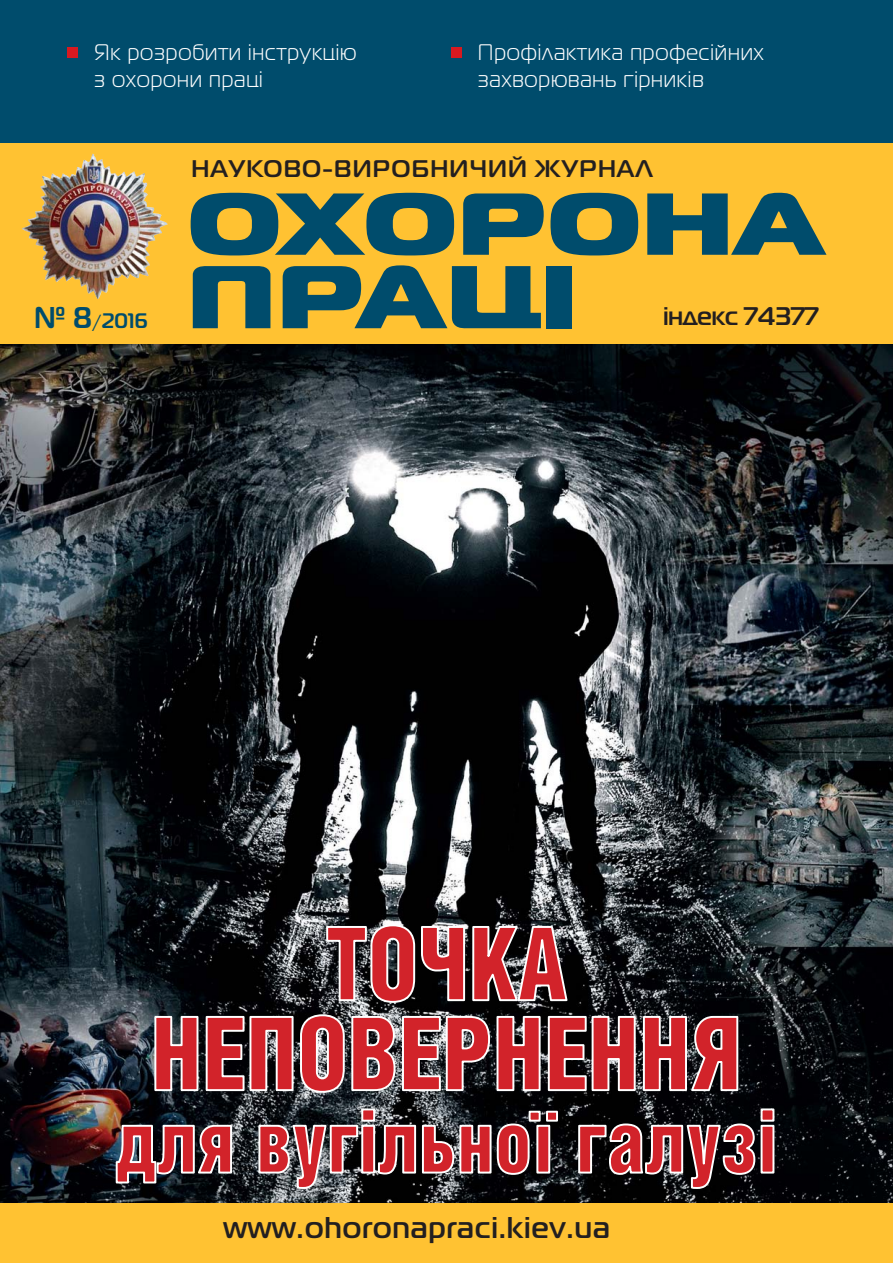
<style>
.page{position:relative;width:893px;height:1263px;background:#fff}
.page>*{position:absolute;margin:0;border:0;box-sizing:border-box;transform-origin:0 0}
.t1{font:88.8px "Magistral Black C";letter-spacing:.01em;color:#004c6c;scale:1.25 1}
.t2{font:87.6px "Magistral Black C";color:#004c6c;scale:1.3 1}
.t3{font:700 30px "Magistral C";letter-spacing:.04em;color:#231f20}
.t4{font:700 25.5px "Magistral C";color:#231f20}
.t5{font:700 24px "Magistral C";letter-spacing:.05em;color:#231f20}
.t6{font:22.5px/27px "Magistral C";letter-spacing:.04em;color:#fff}
.t7{font:700 21px "Magistral C";color:#004c6c}
.s1{font-size:30px}
.s2{font-size:18px}
</style>
<div class="page">
<img style="left:0;top:343px;width:893px;height:860px">
<div style="left:0;top:1203px;width:893px;height:60px;background:#ffc232"></div>
<div style="left:0;top:0;width:893px;height:306px;background:#004c6c"></div>
<div style="left:0;top:143px;width:893px;height:200px;background:#ffc232"></div>
<img style="left:22px;top:154px;width:146px;height:145px">
<div style="left:451px;top:47px;width:11px;height:11px;background:#d71920"></div>
<div style="left:68px;top:47px;width:10px;height:11px;background:#d71920"></div>
<svg style="left:117px;top:1109px;width:460px;height:79px"></svg>
<svg style="left:115px;top:1124px;width:118px;height:60px"></svg>
<svg style="left:257px;top:1107px;width:302px;height:83px"></svg>
<svg style="left:577px;top:1107px;width:198px;height:83px"></svg>
<svg style="left:153px;top:1013px;width:586px;height:81px"></svg>
<svg style="left:325px;top:923px;width:244px;height:81px"></svg>
<p class="t6" style="left:94px;top:39px;width:264px">Як розробити інструкцію з охорони праці</p>
<p class="t6" style="left:478px;top:39px;width:287px">Профілактика професійних захворювань гірників</p>
<p class="t5" style="left:192px;top:154px;width:462px">НАУКОВО-ВИРОБНИЧИЙ ЖУРНАЛ</p>
<h2 class="t2" style="left:187px;top:167px;width:491px">ОХОРОНА</h2>
<h1 class="t1" style="left:187px;top:239px;width:313px">ПРАЦІ</h1>
<p class="t7" style="left:34px;top:308px;width:115px"><span class="s1">№ 8</span><span class="s2">/</span>2016</p>
<p class="t4" style="left:663px;top:301px;width:157px">індекс 74377</p>
<h3 class="t3" style="left:224px;top:1210px;width:387px">www.ohoronapraci.kiev.ua</h3>
</div>
